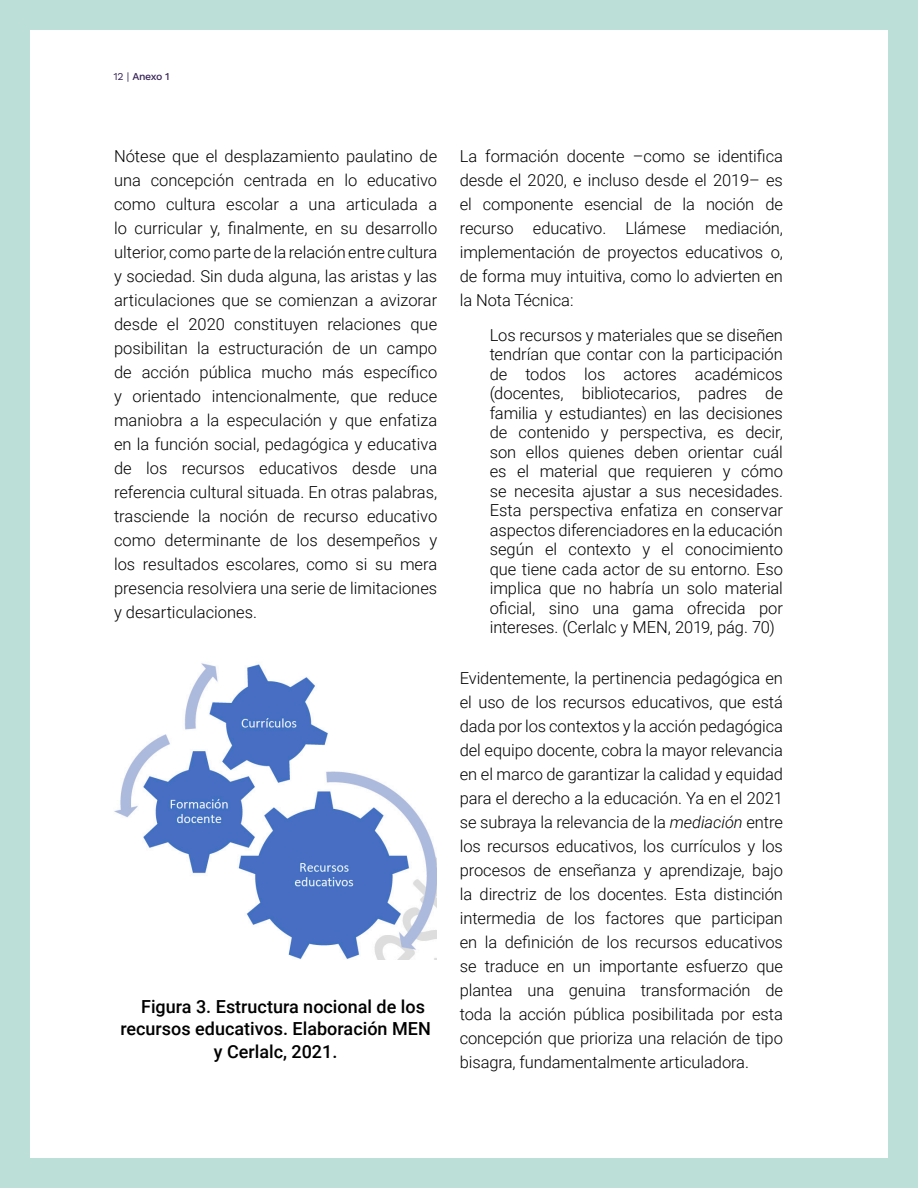
<style>
.page{position:relative;width:918px;height:1188px;background:#fff}
.page>*{position:absolute;margin:0;border:0;box-sizing:border-box;transform-origin:0 0}
.TABLAS_titulo{font:500 18px "Roboto";color:#000}
.Parrafo_1_1_Col{font:300 16.5px/24px "Roboto";letter-spacing:-.005em;color:#000;text-align:justify}
.Citas{font:300 16.5px/19.5px "Roboto";letter-spacing:-.005em;color:#000;text-align:justify}
.t1{font:500 10.5px "Work Sans";letter-spacing:-.04em;color:#362356}
.s1{font-weight:400}
.s2{font-style:italic}
</style>
<div class="page">
<div style="left:0;top:0;width:918px;height:1188px;border:30px solid #bce0d8"></div>
<img style="left:114px;top:663px;width:322px;height:297px">
<p class="t1" style="left:114px;top:70px;width:57px"><span class="s1">12 |</span> Anexo 1</p>
<p class="Parrafo_1_1_Col" style="left:114px;top:144px;width:325px">Nótese que el desplazamiento paulatino de una concepción centrada en lo educativo como cultura escolar a una articulada a lo curricular y, finalmente, en su desarrollo ulterior, como parte de la relación entre cultura y sociedad. Sin duda alguna, las aristas y las articulaciones que se comienzan a avizorar desde el 2020 constituyen relaciones que posibilitan la estructuración de un campo de acción pública mucho más específico y orientado intencionalmente, que reduce maniobra a la especulación y que enfatiza en la función social, pedagógica y educativa de los recursos educativos desde una referencia cultural situada. En otras palabras, trasciende la noción de recurso educativo como determinante de los desempeños y los resultados escolares, como si su mera presencia resolviera una serie de limitaciones y desarticulaciones.</p>
<p class="TABLAS_titulo" style="left:141px;top:993px;width:285px">Figura 3. Estructura nocional de los</p>
<p class="TABLAS_titulo" style="left:120px;top:1016px;width:312px">recursos educativos. Elaboración MEN</p>
<p class="TABLAS_titulo" style="left:214px;top:1038px;width:125px">y Cerlalc, 2021.</p>
<p class="Parrafo_1_1_Col" style="left:460px;top:144px;width:325px">La formación docente –como se identifica desde el 2020, e incluso desde el 2019– es el componente esencial de la noción de recurso educativo. Llámese mediación, implementación de proyectos educativos o, de forma muy intuitiva, como lo advierten en la Nota Técnica:</p>
<p class="Citas" style="left:490px;top:324px;width:295px">Los recursos y materiales que se diseñen tendrían que contar con la participación de todos los actores académicos (docentes, bibliotecarios, padres de familia y estudiantes) en las decisiones de contenido y perspectiva, es decir, son ellos quienes deben orientar cuál es el material que requieren y cómo se necesita ajustar a sus necesidades.<br>Esta perspectiva enfatiza en conservar aspectos diferenciadores en la educación según el contexto y el conocimiento que tiene cada actor de su entorno. Eso implica que no habría un solo material oficial, sino una gama ofrecida por intereses. (Cerlalc y MEN, 2019, pág. 70)</p>
<p class="Parrafo_1_1_Col" style="left:460px;top:666px;width:325px">Evidentemente, la pertinencia pedagógica en el uso de los recursos educativos, que está dada por los contextos y la acción pedagógica del equipo docente, cobra la mayor relevancia en el marco de garantizar la calidad y equidad para el derecho a la educación. Ya en el 2021 se subraya la relevancia de la <span class="s2">mediación</span> entre los recursos educativos, los currículos y los procesos de enseñanza y aprendizaje, bajo la directriz de los docentes. Esta distinción intermedia de los factores que participan en la definición de los recursos educativos se traduce en un importante esfuerzo que plantea una genuina transformación de toda la acción pública posibilitada por esta concepción que prioriza una relación de tipo bisagra, fundamentalmente articuladora.</p>
</div>
